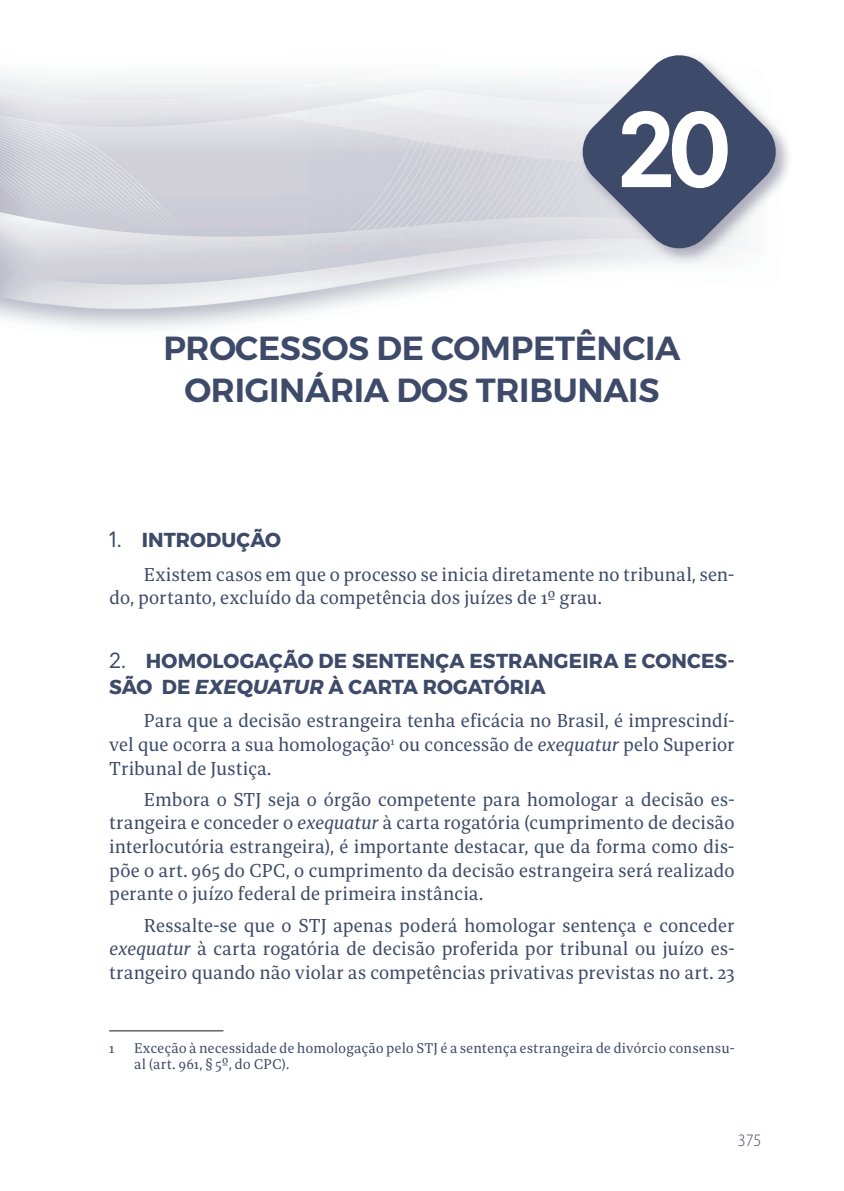
<style>
.page{position:relative;width:844px;height:1191px;background:#fff}
.page>*{position:absolute;margin:0;border:0;box-sizing:border-box;transform-origin:0 0}
.t1{font:700 100.1px "Orkney";color:#fff}
.t2{font:600 33.25px/42px "Montserrat";letter-spacing:-.01em;color:#3d4a69;text-align:center}
.t3{font:700 20.12px/26.2px "Montserrat";letter-spacing:.01em;color:#3d4a69}
.t4{font:18.55px/23.6px "Bespoke Serif";letter-spacing:-.01em;color:#3d4a69;text-align:justify}
.t5{font:17.5px "Myriad Variable Concept";color:#3d4a69}
.t6{font:14px/16.8px "Bespoke Serif";color:#3d4a69}
.s1{font-family:"Orkney";font-weight:400}
.s2{font-style:italic}
.s3{font-size:15.75px}
</style>
<div class="page">
<img style="left:0;top:74px;width:589px;height:255px">
<svg style="left:579px;top:53px;width:199px;height:199px"></svg>
<hr style="left:109px;top:1030px;width:114px;height:1px;background:#231f20">
<h1 class="t1" style="left:617px;top:83px;width:117px">20</h1>
<h2 class="t2" style="left:163px;top:327px;width:518px">PROCESSOS DE COMPETÊNCIA<br>ORIGINÁRIA DOS TRIBUNAIS</h2>
<p class="t3" style="left:109px;top:527px;width:173px"><span class="s1">1.</span> INTRODUÇÃO</p>
<p class="t4" style="left:109px;top:562px;width:626px;text-indent:35px">Existem casos em que o processo se inicia diretamente no tribunal, sen&shy;do, portanto, excluído da competência dos juízes de 1º grau.</p>
<p class="t3" style="left:109px;top:647px;width:627px"><span class="s1">2.</span> HOMOLOGAÇÃO DE SENTENÇA ESTRANGEIRA E CONCES-<br>SÃO DE <span class="s2">EXEQUATUR</span> À CARTA ROGATÓRIA</p>
<p class="t4" style="left:109px;top:709px;width:627px;text-indent:35px">Para que a decisão estrangeira tenha eficácia no Brasil, é imprescindí&shy;vel que ocorra a sua homologação<sup>1</sup> ou concessão de <span class="s2">exequatur</span> pelo Superior Tribunal de Justiça.</p>
<p class="t4" style="left:109px;top:787px;width:627px;text-indent:35px">Embora o STJ seja o órgão competente para homologar a decisão es&shy;trangeira e conceder o <span class="s2">exequatur</span> à carta rogatória (cumprimento de decisão interlocutória estrangeira), é importante destacar, que da forma como dis&shy;põe o art. 965 do CPC, o cumprimento da decisão estrangeira será realizado perante o juízo federal de primeira instância.</p>
<p class="t4" style="left:109px;top:913px;width:627px;text-indent:35px">Ressalte-se que o STJ apenas poderá homologar sentença e conceder <span class="s2">exequatur</span> à carta rogatória de decisão proferida por tribunal ou juízo es&shy;trangeiro quando não violar as competências privativas previstas no art. 23</p>
<p class="t6" style="left:109px;top:1039px;width:7px">1</p>
<p class="t6" style="left:134px;top:1039px;width:602px">Exceção à necessidade de homologação pelo STJ é a sentença estrangeira de divórcio consensu&shy;al (art. 961, § 5<span class="s3">º</span>, do CPC).</p>
<p class="t5" style="left:737px;top:1129px;width:25px">375</p>
</div>
